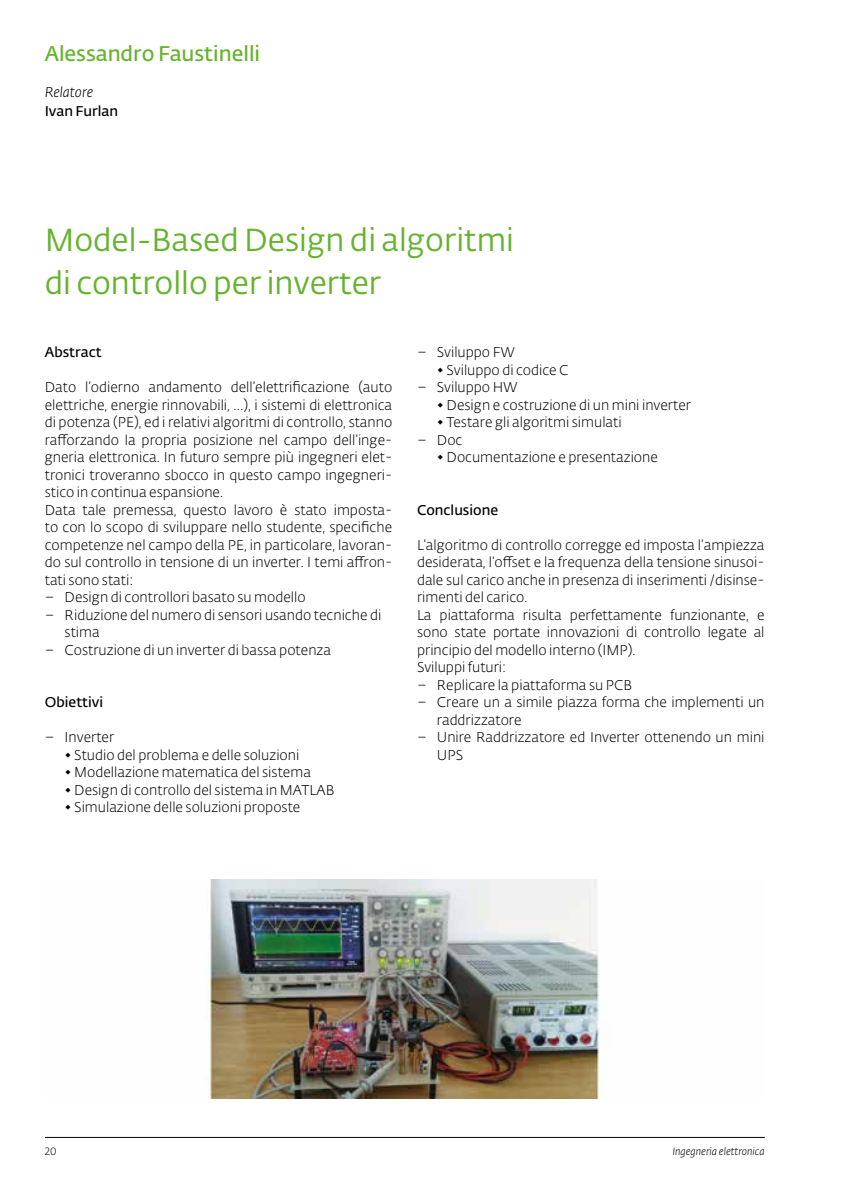
<style>
.page{position:relative;width:844px;height:1191px;background:#fff}
.page>*{position:absolute;margin:0;border:0;box-sizing:border-box;transform-origin:0 0}
.t1{font:31.5px/43.4px "SUPSI Fedra Sans";color:#65b32e}
.t2{font:600 21px "SUPSI Fedra Sans";color:#65b32e}
.t3{font:300 14px/17.5px "SUPSI Fedra Sans";color:#000}
.t4{font:600 14px "SUPSI Fedra Sans";color:#000}
.t5{font:italic 300 14px "SUPSI Fedra Sans";color:#000}
.t6{font:italic 300 10.5px "SUPSI Fedra Sans";color:#000}
.t7{font:300 10.5px "SUPSI Fedra Sans";color:#000}
</style>
<div class="page">
<hr style="left:45px;top:1137px;width:719px;height:1px;background:#000">
<img style="left:208px;top:879px;width:399px;height:219px">
<h2 class="t2" style="left:45px;top:38px;width:217px">Alessandro Faustinelli</h2>
<p class="t5" style="left:45px;top:82px;width:50px">Relatore</p>
<p class="t4" style="left:45px;top:101px;width:75px">Ivan Furlan</p>
<h1 class="t1" style="left:45px;top:217px;width:471px">Model-Based Design di algoritmi di controllo per inverter</h1>
<p class="t4" style="left:45px;top:342px;width:59px">Abstract</p>
<p class="t3" style="left:45px;top:378px;width:349px">Dato l’odierno andamento dell’elettrificazione (auto elettriche, energie rinnovabili, …), i sistemi di elettronica di potenza (PE), ed i relativi algoritmi di controllo, stanno rafforzando la propria posizione nel campo dell’inge&shy;gneria elettronica. In futuro sempre più ingegneri elet&shy;tronici troveranno sbocco in questo campo ingegneri&shy;stico in continua espansione.<br>Data tale premessa, questo lavoro è stato imposta&shy;to con lo scopo di sviluppare nello studente, specifiche competenze nel campo della PE, in particolare, lavoran&shy;do sul controllo in tensione di un inverter. I temi affron&shy;tati sono stati:</p>
<p class="t3" style="left:45px;top:588px;width:262px">– Design di controllori basato su modello</p>
<p class="t3" style="left:65px;top:606px;width:318px;text-indent:-20px">– Riduzione del numero di sensori usando tecniche di stima</p>
<p class="t3" style="left:45px;top:641px;width:288px">– Costruzione di un inverter di bassa potenza</p>
<p class="t4" style="left:45px;top:692px;width:60px">Obiettivi</p>
<p class="t3" style="left:45px;top:728px;width:71px">– Inverter</p>
<p class="t3" style="left:65px;top:746px;width:236px">◆ Studio del problema e delle soluzioni</p>
<p class="t3" style="left:65px;top:763px;width:248px">◆ Modellazione matematica del sistema</p>
<p class="t3" style="left:65px;top:781px;width:271px">◆ Design di controllo del sistema in MATLAB</p>
<p class="t3" style="left:65px;top:798px;width:237px">◆ Simulazione delle soluzioni proposte</p>
<p class="t3" style="left:417px;top:343px;width:99px">– Sviluppo FW</p>
<p class="t3" style="left:437px;top:361px;width:133px">◆ Sviluppo di codice C</p>
<p class="t3" style="left:417px;top:378px;width:102px">– Sviluppo HW</p>
<p class="t3" style="left:437px;top:396px;width:255px">◆ Design e costruzione di un mini inverter</p>
<p class="t3" style="left:437px;top:413px;width:186px">◆ Testare gli algoritmi simulati</p>
<p class="t3" style="left:417px;top:431px;width:47px">– Doc</p>
<p class="t3" style="left:437px;top:448px;width:222px">◆ Documentazione e presentazione</p>
<p class="t4" style="left:417px;top:499px;width:83px">Conclusione</p>
<p class="t3" style="left:417px;top:536px;width:349px">L’algoritmo di controllo corregge ed imposta l’ampiezza desiderata, l’offset e la frequenza della tensione sinusoi&shy;dale sul carico anche in presenza di inserimenti /disinse&shy;rimenti del carico.<br>La piattaforma risulta perfettamente funzionante, e sono state portate innovazioni di controllo legate al principio del modello interno (IMP).<br>Sviluppi futuri:</p>
<p class="t3" style="left:417px;top:676px;width:217px">– Replicare la piattaforma su PCB</p>
<p class="t3" style="left:437px;top:693px;width:329px;text-indent:-20px">– Creare un a simile piazza forma che implementi un raddrizzatore</p>
<p class="t3" style="left:437px;top:728px;width:329px;text-indent:-20px">– Unire Raddrizzatore ed Inverter ottenendo un mini<br>UPS</p>
<p class="t7" style="left:45px;top:1143px;width:13px">20</p>
<p class="t6" style="left:672px;top:1143px;width:94px">Ingegneria elettronica</p>
</div>
